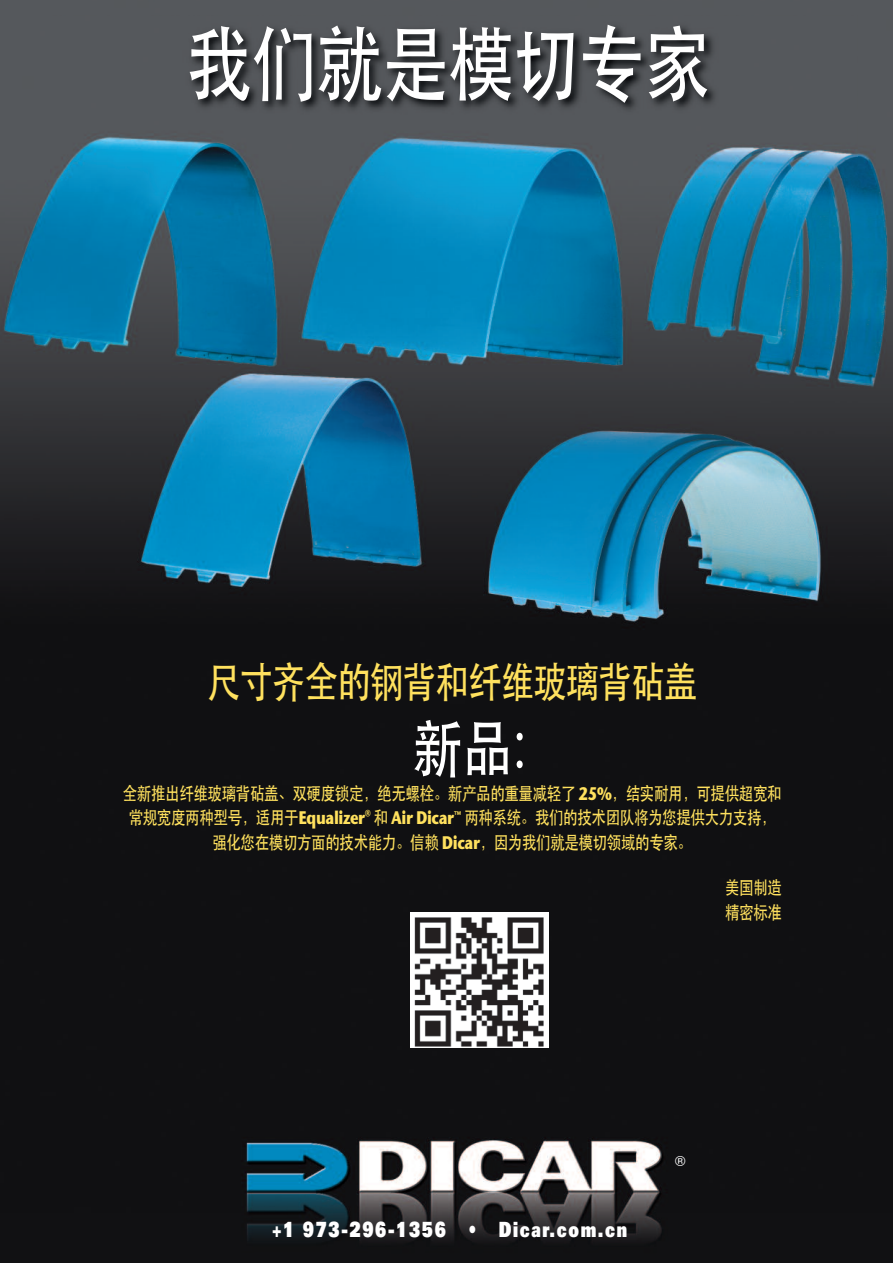
<style>
.page{position:relative;width:893px;height:1263px;background:#fff}
.page>*{position:absolute;margin:0;border:0;box-sizing:border-box;transform-origin:0 0}
.t1{font:82.95px "ST Heiti";letter-spacing:-.015em;color:#fff;scale:.8 1}
.t2{font:63.3px "ST Heiti";color:#fff;scale:.8 1}
.t3{font:42px "ST Heiti";letter-spacing:-.03em;color:#ffe15e;scale:.8 1}
.t4{font:21px "Univers LT Std X Black";letter-spacing:.1em;color:#fff;scale:.76 1}
.t5{font:18.15px/24.6px "ST Heiti";letter-spacing:-.03em;color:#ffe15e;text-align:center;scale:.8 1}
.t6{font:13.95px "Helvetica";color:#fff}
.s1{font-family:"Stone Sans ITC";font-weight:700}
</style>
<div class="page">
<img style="left:0;top:0;width:893px;height:1263px">
<img style="left:50px;top:15px;width:807px;height:162px">
<img style="left:410px;top:913px;width:138px;height:134px">
<h1 class="t1" style="left:186px;top:22px;width:657px">我们就是模切专家</h1>
<h3 class="t3" style="left:207px;top:661px;width:614px">尺寸齐全的钢背和纤维玻璃背砧盖</h3>
<h2 class="t2" style="left:412px;top:717px;width:144px">新品:</h2>
<p class="t5" style="left:123px;top:781px;width:825px">全新推出纤维玻璃背砧盖、双硬度锁定，绝无螺栓。新产品的重量减轻了 <span class="s1">25%</span>，结实耐用，可提供超宽和常规宽度两种型号，适用于<span class="s1">Equalizer®</span> 和 <span class="s1">Air Dicar™</span> 两种系统。我们的技术团队将为您提供大力支持，强化您在模切方面的技术能力。信赖 <span class="s1">Dicar</span>，因为我们就是模切领域的专家。</p>
<p class="t5" style="left:725px;top:875px;width:73px;text-align:left">美国制造精密标准</p>
<p class="t4" style="left:272px;top:1222px;width:469px">+1 973-296-1356 • Dicar.com.cn</p>
<p class="t6" style="left:675px;top:1153px;width:12px">®</p>
</div>
